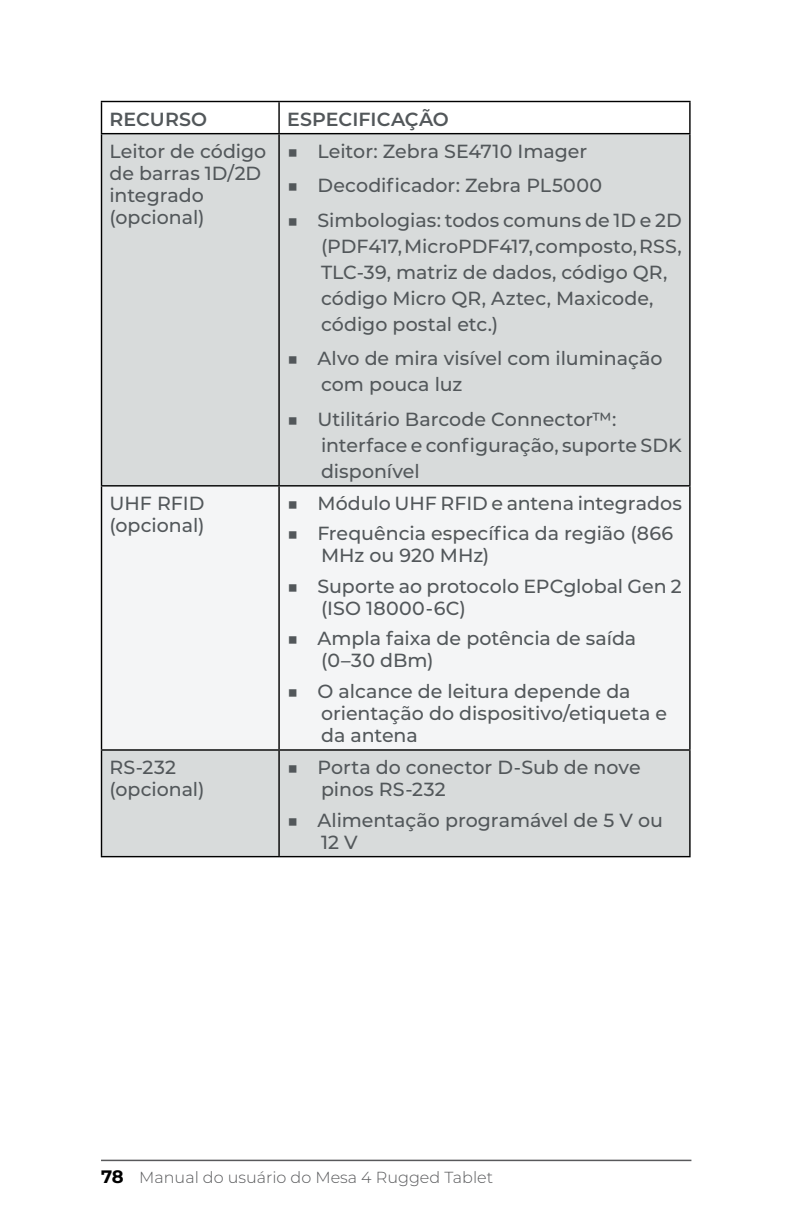
<style>
.page{position:relative;width:792px;height:1224px;background:#fff}
.page>*{position:absolute;margin:0;border:0;box-sizing:border-box;transform-origin:0 0}
.t1{font:500 19px/22px "Montserrat";color:#52575a}
.t2{font:600 19px "Montserrat";letter-spacing:.005em;color:#52575a}
.t3{font:300 16px "Montserrat";color:#58595b}
.s1{font-weight:300}
.s2{font-weight:700;font-size:18px;color:#000}
</style>
<div class="page">
<hr style="left:101px;top:1160px;width:590px;height:1px;background:#58595b">
<div style="left:102px;top:134px;width:587px;height:722px;background:#d8dbdb"></div>
<div style="left:102px;top:487px;width:587px;height:262px;background:#f4f5f6"></div>
<hr style="left:101px;top:101px;width:178px;height:1px;background:#000">
<hr style="left:101px;top:102px;width:1px;height:31px;background:#000">
<hr style="left:279px;top:101px;width:412px;height:1px;background:#000">
<hr style="left:278px;top:102px;width:2px;height:31px;background:#000">
<hr style="left:689px;top:102px;width:2px;height:31px;background:#000">
<hr style="left:101px;top:133px;width:178px;height:1px;background:#000">
<hr style="left:101px;top:134px;width:1px;height:351px;background:#000">
<hr style="left:279px;top:133px;width:412px;height:1px;background:#000">
<hr style="left:278px;top:134px;width:2px;height:351px;background:#000">
<hr style="left:689px;top:134px;width:2px;height:351px;background:#000">
<hr style="left:101px;top:485px;width:178px;height:2px;background:#000">
<hr style="left:101px;top:487px;width:1px;height:262px;background:#000">
<hr style="left:279px;top:485px;width:412px;height:2px;background:#000">
<hr style="left:278px;top:487px;width:2px;height:262px;background:#000">
<hr style="left:689px;top:487px;width:2px;height:262px;background:#000">
<hr style="left:101px;top:749px;width:178px;height:2px;background:#000">
<hr style="left:101px;top:751px;width:1px;height:105px;background:#000">
<hr style="left:279px;top:749px;width:412px;height:2px;background:#000">
<hr style="left:278px;top:751px;width:2px;height:105px;background:#000">
<hr style="left:689px;top:751px;width:2px;height:105px;background:#000">
<hr style="left:101px;top:856px;width:178px;height:1px;background:#000">
<hr style="left:279px;top:856px;width:412px;height:1px;background:#000">
<p class="t2" style="left:110px;top:105px;width:99px">RECURSO</p>
<p class="t2" style="left:287px;top:105px;width:163px">ESPECIFICAÇÃO</p>
<p class="t1" style="left:110px;top:139px;width:158px">Leitor de código de barras 1D/2D integrado (opcional)</p>
<p class="t1" style="left:287px;top:139px;width:302px"><span class="s1">■</span> Leitor: Zebra SE4710 Imager</p>
<p class="t1" style="left:287px;top:174px;width:317px"><span class="s1">■</span> Decodificador: Zebra PL5000</p>
<p class="t1" style="left:321px;top:206px;width:362px;line-height:26px;text-indent:-34px"><span class="s1">■</span> Simbologias: todos comuns de 1D e 2D (PDF417, MicroPDF417, composto, RSS, TLC-39, matriz de dados, código QR, código Micro QR, Aztec, Maxicode, código postal etc.)</p>
<p class="t1" style="left:321px;top:345px;width:343px;line-height:26px;text-indent:-34px"><span class="s1">■</span> Alvo de mira visível com iluminação com pouca luz</p>
<p class="t1" style="left:321px;top:405px;width:362px;line-height:26px;text-indent:-34px"><span class="s1">■</span> Utilitário Barcode Connector™: interface e configuração, suporte SDK disponível</p>
<p class="t1" style="left:109px;top:491px;width:97px">UHF RFID (opcional)</p>
<p class="t1" style="left:287px;top:491px;width:396px"><span class="s1">■</span> Módulo UHF RFID e antena integrados</p>
<p class="t1" style="left:321px;top:522px;width:354px;text-indent:-34px"><span class="s1">■</span> Frequência específica da região (866<br>MHz ou 920 MHz)</p>
<p class="t1" style="left:321px;top:574px;width:362px;text-indent:-34px"><span class="s1">■</span> Suporte ao protocolo EPCglobal Gen 2 (ISO 18000-6C)</p>
<p class="t1" style="left:321px;top:627px;width:317px;text-indent:-34px"><span class="s1">■</span> Ampla faixa de potência de saída (0–30 dBm)</p>
<p class="t1" style="left:321px;top:679px;width:348px;text-indent:-34px"><span class="s1">■</span> O alcance de leitura depende da orientação do dispositivo/etiqueta e da antena</p>
<p class="t1" style="left:109px;top:756px;width:97px">RS-232 (opcional)</p>
<p class="t1" style="left:321px;top:756px;width:321px;text-indent:-34px"><span class="s1">■</span> Porta do conector D-Sub de nove pinos RS-232</p>
<p class="t1" style="left:321px;top:808px;width:343px;text-indent:-34px"><span class="s1">■</span> Alimentação programável de 5 V ou<br>12 V</p>
<p class="t3" style="left:101px;top:1166px;width:394px"><span class="s2">78</span> Manual do usuário do Mesa 4 Rugged Tablet</p>
</div>
